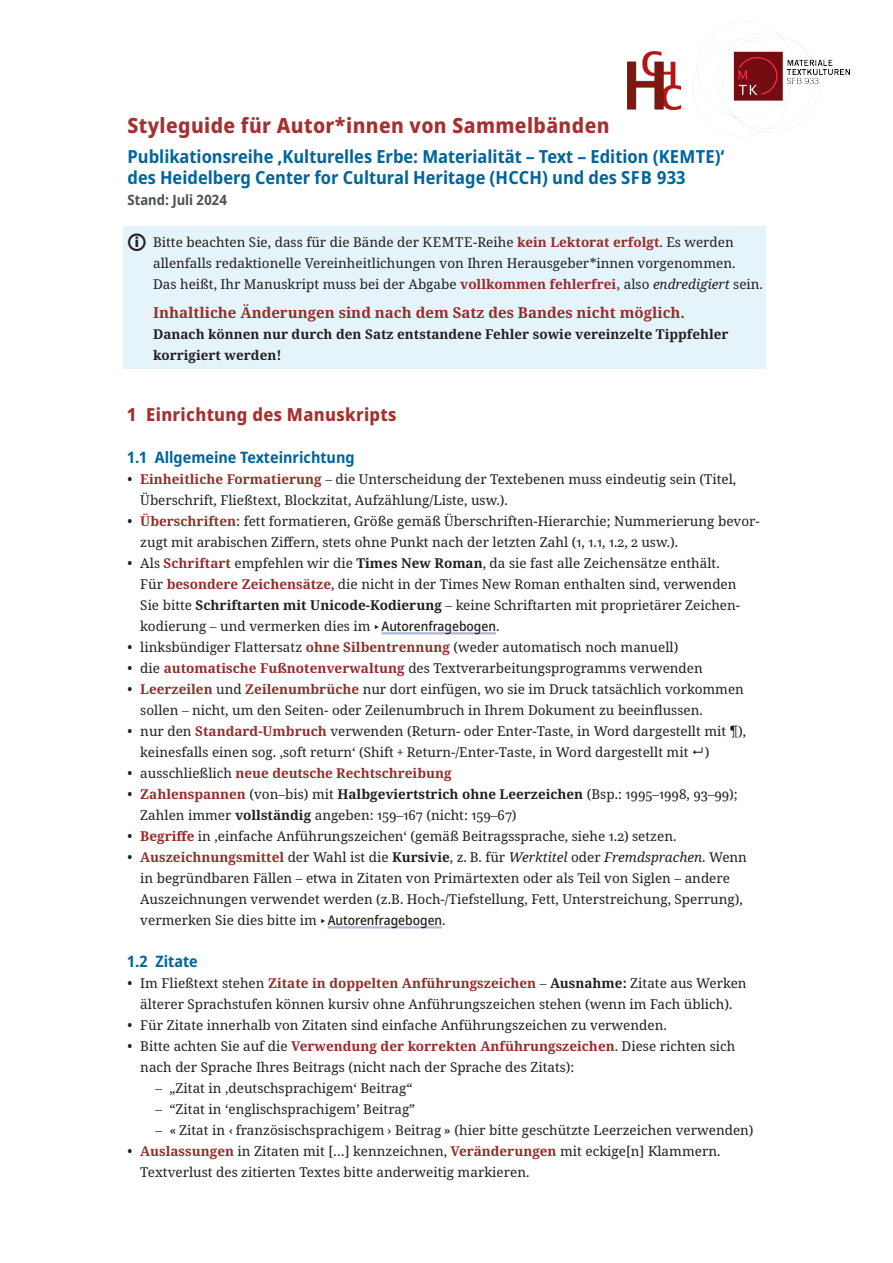
<style>
.page{position:relative;width:893px;height:1263px;background:#fff}
.page>*{position:absolute;margin:0;border:0;box-sizing:border-box;transform-origin:0 0}
.t1{font:800 semi-condensed 21px "Noto Sans";letter-spacing:.02em;color:#a43130}
.Subtitle{font:700 semi-condensed 18px/21px "Noto Sans";color:#00659c}
.t2{font:800 semi-condensed 18px "Noto Sans";letter-spacing:.02em;color:#a43130}
.t3{font:700 semi-condensed 15.75px "Noto Sans";color:#00659c}
.Fließtext{font:700 15px "Noto Serif";color:#942d2b}
.Subtitle-2{font:700 semi-condensed 14.25px "Noto Sans";color:#4d5258}
.Fließtext-2{font:13.5px/21px "Noto Serif";color:#231f20}
.Fließtext-3{font:700 13.5px/21px "Noto Serif";color:#231f20}
.t4{font:700 13.5px "Noto Serif";color:#942d2b}
.s1{font-weight:700;color:#942d2b}
.s2{font-style:italic}
.s3{font-weight:700}
.s4{font-family:"Noto Sans";font-weight:500;font-stretch:semi-condensed;font-size:13.35px}
.s5{font-weight:400;color:#231f20}
</style>
<div class="page">
<div style="left:123px;top:227px;width:642px;height:70px;background:#e5f3fb"></div>
<div style="left:123px;top:289px;width:642px;height:38px;background:#e5f3fb"></div>
<div style="left:123px;top:312px;width:642px;height:56px;background:#e5f3fb"></div>
<hr style="left:381px;top:632px;width:115px;height:2px;background:#b0bbda">
<hr style="left:328px;top:926px;width:114px;height:2px;background:#b0bbda">
<img style="left:628px;top:51px;width:52px;height:58px">
<img style="left:696px;top:25px;width:154px;height:111px">
<p class="t1" style="left:128px;top:110px;width:483px">Styleguide für Autor*innen von Sammelbänden</p>
<p class="Subtitle" style="left:128px;top:146px;width:599px">Publikationsreihe ‚Kulturelles Erbe: Materialität – Text – Edition (KEMTE)‘ des Heidelberg Center for Cultural Heritage (HCCH) und des SFB 933</p>
<p class="Subtitle-2" style="left:128px;top:189px;width:101px">Stand: Juli 2024</p>
<p class="Fließtext-2" style="left:153px;top:232px;width:611px">Bitte beachten Sie, dass für die Bände der KEMTE-Reihe <span class="s1">kein Lektorat erfolgt</span>. Es werden allenfalls redaktionelle Vereinheitlichungen von Ihren Herausgeber*innen vorgenommen.<br>Das heißt, Ihr Manuskript muss bei der Abgabe <span class="s1">vollkommen fehlerfrei,</span> also <span class="s2">endredigiert</span> sein.</p>
<p class="Fließtext" style="left:153px;top:302px;width:533px">Inhaltliche Änderungen sind nach dem Satz des Bandes nicht möglich.</p>
<p class="Fließtext-3" style="left:153px;top:324px;width:577px">Danach können nur durch den Satz entstandene Fehler sowie vereinzelte Tippfehler korrigiert werden!</p>
<p class="t2" style="left:128px;top:401px;width:270px">1 Einrichtung des Manuskripts</p>
<p class="t3" style="left:128px;top:446px;width:229px">1.1 Allgemeine Texteinrichtung</p>
<p class="Fließtext-2" style="left:140px;top:469px;width:597px;text-indent:-13px">• <span class="s1">Einheitliche Formatierung</span> – die Unterscheidung der Textebenen muss eindeutig sein (Titel,<br>Überschrift, Fließtext, Blockzitat, Aufzählung/Liste, usw.).</p>
<p class="Fließtext-2" style="left:140px;top:511px;width:621px;text-indent:-13px">• <span class="s1">Überschriften:</span> fett formatieren, Größe gemäß Überschriften-Hierarchie; Nummerierung bevor&shy;zugt mit arabischen Ziffern, stets ohne Punkt nach der letzten Zahl (1, 1.1, 1.2, 2 usw.).</p>
<p class="Fließtext-2" style="left:140px;top:553px;width:601px;text-indent:-13px">• Als <span class="s1">Schriftart</span> empfehlen wir die <span class="s3">Times New Roman</span>, da sie fast alle Zeichensätze enthält.<br>Für <span class="s1">besondere Zeichensätze</span>, die nicht in der Times New Roman enthalten sind, verwenden Sie bitte <span class="s3">Schriftarten mit Unicode-Kodierung</span> – keine Schriftarten mit proprietärer Zeichen&shy;kodierung – und vermerken dies im <span class="s4">‣ Autorenfragebogen</span>.</p>
<p class="Fließtext-2" style="left:128px;top:637px;width:552px">• linksbündiger Flattersatz <span class="s1">ohne Silbentrennung</span> (weder automatisch noch manuell)</p>
<p class="Fließtext-2" style="left:128px;top:658px;width:577px">• die <span class="s1">automatische Fußnotenverwaltung</span> des Textverarbeitungsprogramms verwenden</p>
<p class="Fließtext-2" style="left:140px;top:679px;width:605px;text-indent:-13px">• <span class="s1">Leerzeilen</span> und <span class="s1">Zeilenumbrüche</span> nur dort einfügen, wo sie im Druck tatsächlich vorkommen sollen – nicht, um den Seiten- oder Zeilenumbruch in Ihrem Dokument zu beeinflussen.</p>
<p class="Fließtext-2" style="left:140px;top:721px;width:607px;text-indent:-13px">• nur den <span class="s1">Standard-Umbruch</span> verwenden (Return- oder Enter-Taste, in Word dargestellt mit ¶), keinesfalls einen sog. ‚soft return‘ (Shift + Return-/Enter-Taste, in Word dargestellt mit )</p>
<p class="t4" style="left:128px;top:764px;width:326px"><span class="s5">• ausschließlich</span> neue deutsche Rechtschreibung</p>
<p class="Fließtext-2" style="left:140px;top:784px;width:599px;text-indent:-13px">• <span class="s1">Zahlenspannen</span> (von–bis) mit <span class="s3">Halbgeviertstrich ohne Leerzeichen</span> (Bsp.: 1995–1998, 93–99);<br>Zahlen immer <span class="s3">vollständig</span> angeben: 159–167 (nicht: 159–67)</p>
<p class="Fließtext-2" style="left:128px;top:826px;width:550px">• <span class="s1">Begriffe</span> in ‚einfache Anführungszeichen‘ (gemäß Beitragssprache, siehe 1.2) setzen.</p>
<p class="Fließtext-2" style="left:140px;top:847px;width:608px;text-indent:-13px">• <span class="s1">Auszeichnungsmittel</span> der Wahl ist die <span class="s3">Kursivie</span>, z. B. für <span class="s2">Werktitel</span> oder <span class="s2">Fremdsprachen</span>. Wenn in begründbaren Fällen – etwa in Zitaten von Primärtexten oder als Teil von Siglen – andere Auszeichnungen verwendet werden (z.B. Hoch-/Tiefstellung, Fett, Unterstreichung, Sperrung), vermerken Sie dies bitte im <span class="s4">‣ Autorenfragebogen</span>.</p>
<p class="t3" style="left:128px;top:950px;width:72px">1.2 Zitate</p>
<p class="Fließtext-2" style="left:128px;top:973px;width:621px;text-align:center">• Im Fließtext stehen <span class="s1">Zitate in doppelten Anführungszeichen</span> – <span class="s3">Ausnahme:</span> Zitate aus Werken älterer Sprachstufen können kursiv ohne Anführungszeichen stehen (wenn im Fach üblich).</p>
<p class="Fließtext-2" style="left:128px;top:1015px;width:541px">• Für Zitate innerhalb von Zitaten sind einfache Anführungszeichen zu verwenden.</p>
<p class="Fließtext-2" style="left:140px;top:1036px;width:597px;text-indent:-13px">• Bitte achten Sie auf die <span class="s1">Verwendung der korrekten Anführungszeichen</span>. Diese richten sich nach der Sprache Ihres Beitrags (nicht nach der Sprache des Zitats):</p>
<p class="Fließtext-2" style="left:156px;top:1078px;width:258px">– „Zitat in ‚deutschsprachigem‘ Beitrag“</p>
<p class="Fließtext-2" style="left:156px;top:1099px;width:261px">– “Zitat in ‘englischsprachigem’ Beitrag”</p>
<p class="Fließtext-2" style="left:156px;top:1120px;width:600px">– « Zitat in ‹ französischsprachigem › Beitrag » (hier bitte geschützte Leerzeichen verwenden)</p>
<p class="Fließtext-2" style="left:140px;top:1141px;width:582px;text-indent:-13px">• <span class="s1">Auslassungen</span> in Zitaten mit […] kennzeichnen, <span class="s1">Veränderungen</span> mit eckige[n] Klammern.<br>Textverlust des zitierten Textes bitte anderweitig markieren.</p>
</div>
